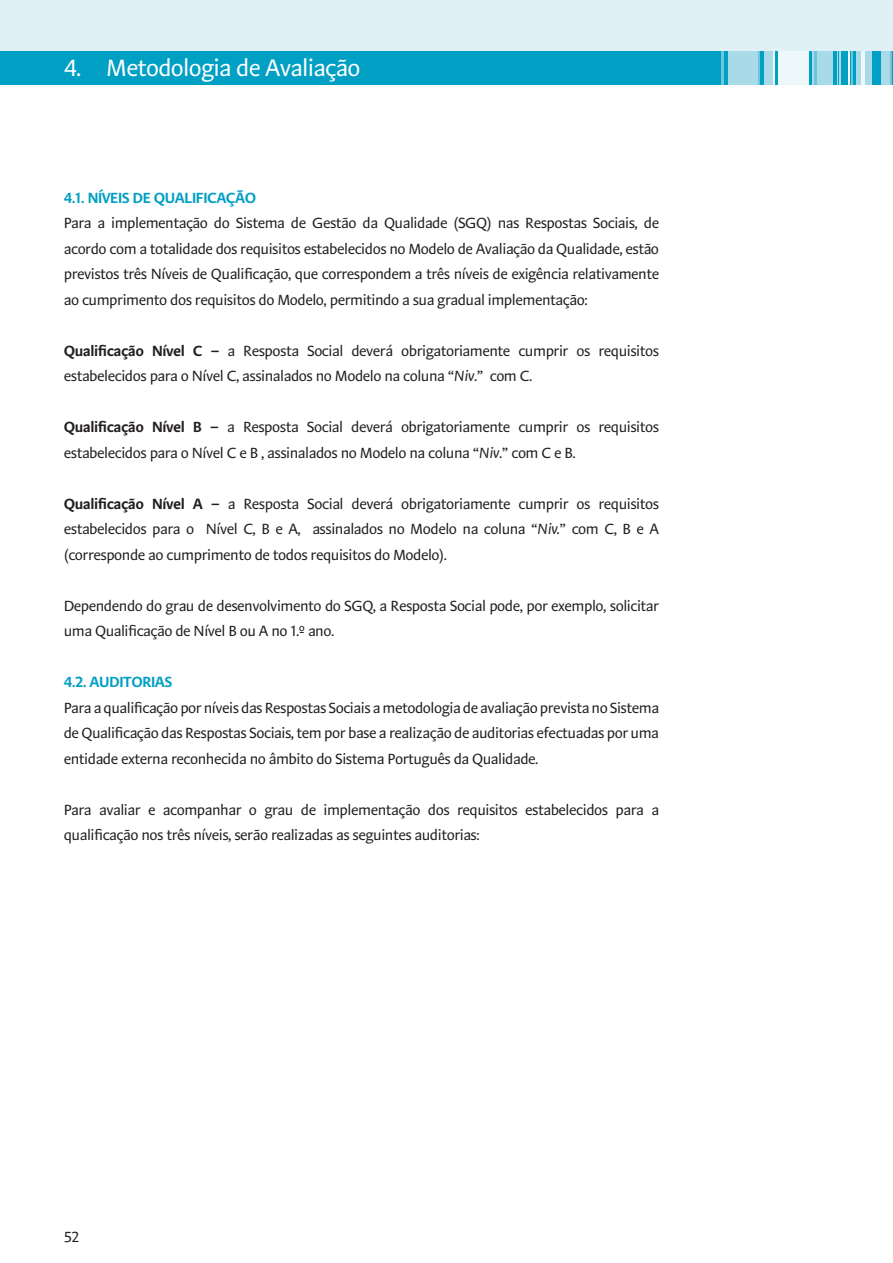
<style>
.page{position:relative;width:893px;height:1263px;background:#fff}
.page>*{position:absolute;margin:0;border:0;box-sizing:border-box;transform-origin:0 0}
.t1{font:24px "Stella Lining";letter-spacing:-.03em;color:#fff}
.t2{font:15px/25.5px "Stella Lining";letter-spacing:-.03em;color:#231f20}
.t3{font:700 15px "Stella Lining";letter-spacing:-.03em;color:#009fc4}
.s1{font-weight:700}
.s2{font-style:italic}
</style>
<div class="page">
<div style="left:0;top:0;width:893px;height:85px;background:#e0f1f5"></div>
<hr style="left:891px;top:52px;width:2px;height:33px;background:#009fc4">
<hr style="left:890px;top:52px;width:1px;height:33px;background:#6ec5dc">
<div style="left:881px;top:52px;width:9px;height:33px;background:#a9dae8"></div>
<div style="left:872px;top:52px;width:9px;height:33px;background:#009fc4"></div>
<div style="left:864px;top:52px;width:8px;height:33px;background:#a9dae8"></div>
<hr style="left:861px;top:52px;width:3px;height:33px;background:#eef7fa">
<div style="left:855px;top:52px;width:6px;height:33px;background:#a9dae8"></div>
<hr style="left:852px;top:52px;width:3px;height:33px;background:#009fc4">
<hr style="left:851px;top:52px;width:1px;height:33px;background:#6ec5dc">
<hr style="left:849px;top:52px;width:2px;height:33px;background:#009fc4">
<hr style="left:848px;top:52px;width:1px;height:33px;background:#eef7fa">
<hr style="left:846px;top:52px;width:2px;height:33px;background:#009fc4">
<div style="left:840px;top:52px;width:6px;height:33px;background:#009fc4"></div>
<hr style="left:839px;top:52px;width:1px;height:33px;background:#a9dae8">
<hr style="left:837px;top:52px;width:2px;height:33px;background:#009fc4">
<hr style="left:836px;top:52px;width:2px;height:33px;background:#a9dae8">
<hr style="left:833px;top:52px;width:3px;height:33px;background:#009fc4">
<div style="left:817px;top:52px;width:16px;height:33px;background:#a9dae8"></div>
<svg style="left:813px;top:52px;width:4px;height:33px"></svg>
<hr style="left:812px;top:52px;width:1px;height:33px;background:#a9dae8">
<hr style="left:809px;top:52px;width:3px;height:33px;background:#009fc4">
<div style="left:777px;top:52px;width:32px;height:33px;background:#eef7fa"></div>
<hr style="left:774px;top:52px;width:3px;height:33px;background:#009fc4">
<hr style="left:773px;top:52px;width:1px;height:33px;background:#eef7fa">
<div style="left:764px;top:52px;width:9px;height:33px;background:#a9dae8"></div>
<hr style="left:760px;top:52px;width:4px;height:33px;background:#009fc4">
<hr style="left:758px;top:52px;width:2px;height:33px;background:#6ec5dc">
<div style="left:728px;top:52px;width:30px;height:33px;background:#a9dae8"></div>
<hr style="left:724px;top:52px;width:4px;height:33px;background:#009fc4">
<hr style="left:721px;top:52px;width:3px;height:33px;background:#6ec5dc">
<div style="left:0;top:52px;width:721px;height:33px;background:#009fc4"></div>
<h1 class="t1" style="left:64px;top:54px;width:298px">4. Metodologia de Avaliação</h1>
<p class="t3" style="left:64px;top:189px;width:194px">4.1. NÍVEIS DE QUALIFICAÇÃO</p>
<p class="t2" style="left:64px;top:210px;width:597px;text-align:justify">Para a implementação do Sistema de Gestão da Qualidade (SGQ) nas Respostas Sociais, de acordo com a totalidade dos requisitos estabelecidos no Modelo de Avaliação da Qualidade, estão previstos três Níveis de Qualificação, que correspondem a três níveis de exigência relativamente ao cumprimento dos requisitos do Modelo, permitindo a sua gradual implementação:</p>
<p class="t2" style="left:64px;top:338px;width:597px"><span class="s1">Qualificação Nível C –</span> a Resposta Social deverá obrigatoriamente cumprir os requisitos estabelecidos para o Nível C, assinalados no Modelo na coluna “<span class="s2">Niv</span>.” com C.</p>
<p class="t2" style="left:64px;top:414px;width:597px"><span class="s1">Qualificação Nível B –</span> a Resposta Social deverá obrigatoriamente cumprir os requisitos estabelecidos para o Nível C e B , assinalados no Modelo na coluna “<span class="s2">Niv</span>.” com C e B.</p>
<p class="t2" style="left:64px;top:491px;width:597px;text-align:justify"><span class="s1">Qualificação Nível A –</span> a Resposta Social deverá obrigatoriamente cumprir os requisitos estabelecidos para o Nível C, B e A, assinalados no Modelo na coluna “<span class="s2">Niv.</span>” com C, B e A (corresponde ao cumprimento de todos requisitos do Modelo).</p>
<p class="t2" style="left:64px;top:593px;width:597px">Dependendo do grau de desenvolvimento do SGQ, a Resposta Social pode, por exemplo, solicitar uma Qualificação de Nível B ou A no 1.º ano.</p>
<p class="t3" style="left:64px;top:673px;width:110px">4.2. AUDITORIAS</p>
<p class="t2" style="left:64px;top:695px;width:597px;text-align:justify">Para a qualificação por níveis das Respostas Sociais a metodologia de avaliação prevista no Sistema de Qualificação das Respostas Sociais, tem por base a realização de auditorias efectuadas por uma entidade externa reconhecida no âmbito do Sistema Português da Qualidade.</p>
<p class="t2" style="left:64px;top:797px;width:597px">Para avaliar e acompanhar o grau de implementação dos requisitos estabelecidos para a qualificação nos três níveis, serão realizadas as seguintes auditorias:</p>
<p class="t2" style="left:64px;top:1225px;width:16px">52</p>
</div>
